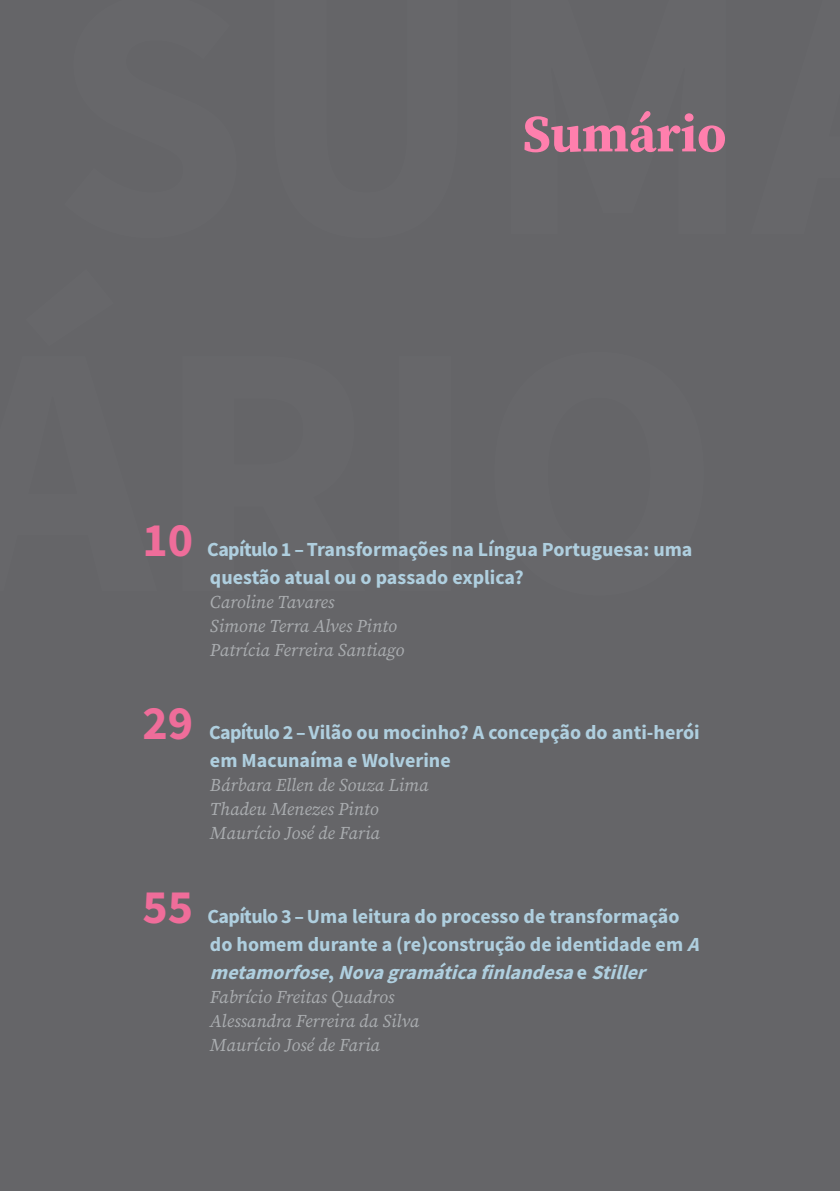
<style>
.page{position:relative;width:840px;height:1191px;background:#fff}
.page>*{position:absolute;margin:0;border:0;box-sizing:border-box;transform-origin:0 0}
.h1_titulo_UEMG{font:700 52px "Source Serif Pro";color:#ff7fad}
.Sumario_Capitulo{font:700 48px "Source Sans Pro";color:#ef6d9a}
.Sumario_Capitulo-2{font:700 20px/28px "Source Sans Pro";color:#afcfdf}
.Sumario_Autores{font:italic 18px/24px "Source Serif Pro";color:#aaadb0}
.s1{font-style:italic}
</style>
<div class="page">
<div style="left:0;top:0;width:839px;height:1191px;background:#656568"></div>
<p class="h1_titulo_UEMG" style="left:522px;top:98px;width:205px">Sumário</p>
<p class="Sumario_Capitulo" style="left:142px;top:507px;width:52px">10</p>
<p class="Sumario_Capitulo-2" style="left:207px;top:535px;width:486px">Capítulo 1 – Transformações na Língua Portuguesa: uma questão atual ou o passado explica?</p>
<p class="Sumario_Autores" style="left:210px;top:590px;width:195px">Caroline Tavares<br>Simone Terra Alves Pinto<br>Patrícia Ferreira Santiago</p>
<p class="Sumario_Capitulo" style="left:142px;top:691px;width:52px">29</p>
<p class="Sumario_Capitulo-2" style="left:209px;top:718px;width:492px">Capítulo 2 – Vilão ou mocinho? A concepção do anti-herói em Macunaíma e Wolverine</p>
<p class="Sumario_Autores" style="left:210px;top:774px;width:220px">Bárbara Ellen de Souza Lima</p>
<p class="Sumario_Autores" style="left:210px;top:798px;width:170px">Thadeu Menezes Pinto</p>
<p class="Sumario_Autores" style="left:210px;top:822px;width:171px">Maurício José de Faria</p>
<p class="Sumario_Capitulo" style="left:142px;top:874px;width:52px">55</p>
<p class="Sumario_Capitulo-2" style="left:207px;top:901px;width:499px">Capítulo 3 – Uma leitura do processo de transformação do homem durante a (re)construção de identidade em <span class="s1">A metamorfose</span>, <span class="s1">Novagramáticafinlandesa</span>e <span class="s1">Stiller</span></p>
<p class="Sumario_Autores" style="left:210px;top:985px;width:186px">Fabrício Freitas Quadros</p>
<p class="Sumario_Autores" style="left:210px;top:1009px;width:211px">Alessandra Ferreira da Silva</p>
<p class="Sumario_Autores" style="left:210px;top:1033px;width:171px">Maurício José de Faria</p>
</div>
